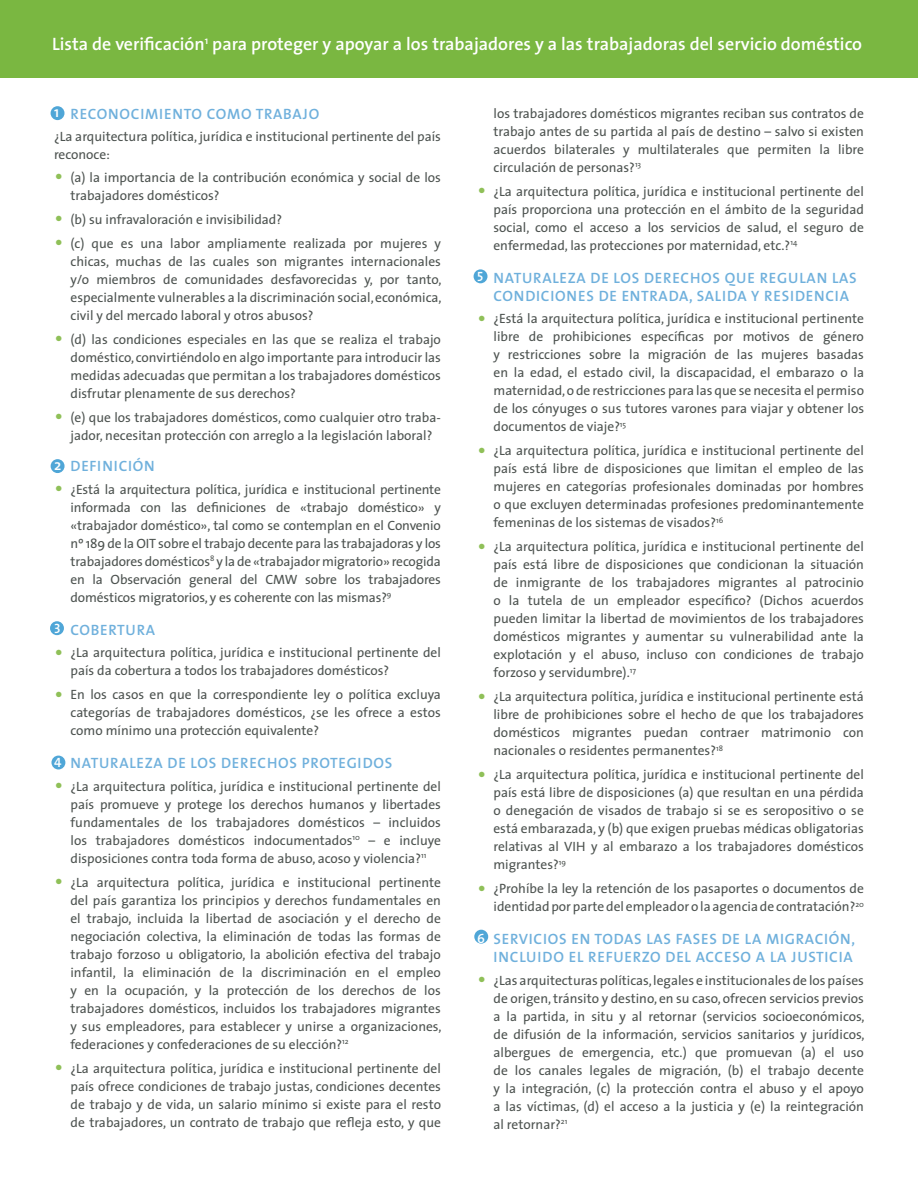
<style>
.page{position:relative;width:918px;height:1188px;background:#fff}
.page>*{position:absolute;margin:0;border:0;box-sizing:border-box;transform-origin:0 0}
.t1{font:600 18px "The Sans";color:#fff}
.t2{font:600 15px/18px "The Sans";letter-spacing:.055em;color:#6fb0dc;text-align:center}
.t3{font:13.5px/18px "The Sans";color:#4d5350;text-align:justify}
.s1{color:#fff}
.s2{font-size:22.5px;color:#8fc058}
.s3{font-family:"The Sans Semi Bold Caps";font-weight:400;font-size:13.5px;color:#fff}
</style>
<div class="page">
<div style="left:0;top:0;width:918px;height:77px;background:#7ab741"></div>
<div style="left:51px;top:106px;width:14px;height:14px;background:#4fa6d7;border-radius:50%"></div>
<div style="left:51px;top:459px;width:14px;height:14px;background:#4fa6d7;border-radius:50%"></div>
<div style="left:474px;top:269px;width:13px;height:14px;background:#4fa6d7;border-radius:50%"></div>
<div style="left:474px;top:930px;width:14px;height:14px;background:#4fa6d7;border-radius:50%"></div>
<div style="left:50px;top:621px;width:14px;height:14px;background:#4fa6d7;border-radius:50%"></div>
<div style="left:51px;top:756px;width:14px;height:14px;background:#4fa6d7;border-radius:50%"></div>
<h1 class="t1" style="left:52px;top:29px;width:811px">LISTA DE VERIFICACIÓN<sup>1</sup> PARA PROTEGER Y APOYAR A LOS TRABAJADORES Y A LAS TRABAJADORAS DEL SERVICIO DOMÉSTICO</h1>
<p class="t2" style="left:54px;top:104px;width:267px"><span class="s1">1</span> RECONOCIMIENTO COMO TRABAJO</p>
<p class="t3" style="left:54px;top:127px;width:389px">¿La arquitectura política, jurídica e institucional pertinente del país reconoce:</p>
<p class="t3" style="left:70px;top:168px;width:372px;text-indent:-16px"><span class="s2">•</span> (a) la importancia de la contribución económica y social de los trabajadores domésticos?</p>
<p class="t3" style="left:54px;top:210px;width:230px"><span class="s2">•</span> (b) su infravaloración e invisibilidad?</p>
<p class="t3" style="left:71px;top:234px;width:373px;text-indent:-17px"><span class="s2">•</span> (c) que es una labor ampliamente realizada por mujeres y chicas, muchas de las cuales son migrantes internacionales y/o miembros de comunidades desfavorecidas y, por tanto, especialmente vulnerables a la discriminación social,económica, civil y del mercado laboral y otros abusos?</p>
<p class="t3" style="left:70px;top:330px;width:372px;text-indent:-16px"><span class="s2">•</span> (d) las condiciones especiales en las que se realiza el trabajo doméstico, convirtiéndolo en algo importante para introducir las medidas adecuadas que permitan a los trabajadores domésticos disfrutar plenamente de sus derechos?</p>
<p class="t3" style="left:54px;top:408px;width:388px;text-align:center"><span class="s2">•</span> (e) que los trabajadores domésticos, como cualquier otro traba&shy;jador, necesitan protección con arreglo a la legislación laboral?</p>
<p class="t2" style="left:54px;top:457px;width:102px"><span class="s1">2</span> DEFINICIÓN</p>
<p class="t3" style="left:71px;top:480px;width:372px;text-indent:-17px"><span class="s2">•</span> ¿Está la arquitectura política, jurídica e institucional pertinente informada con las definiciones de «trabajo doméstico» y «trabajador doméstico», tal como se contemplan en el Convenio nº 189 de la OIT</p>
<p class="t3" style="left:70px;top:534px;width:372px;text-indent:88px">sobre el trabajo decente para las trabajadoras y los trabajadores domésticos<sup>8</sup> y la de «trabajadormigratorio» recogida en la Observación general del CMW sobre los trabajadores domésticos migratorios, y es coherente con las mismas?<sup>9</sup></p>
<p class="t2" style="left:54px;top:620px;width:101px"><span class="s3">3</span> COBERTURA</p>
<p class="t3" style="left:71px;top:643px;width:372px;text-indent:-17px"><span class="s2">•</span> ¿La arquitectura política, jurídica e institucional pertinente del país da cobertura a todos los trabajadores domésticos?</p>
<p class="t3" style="left:70px;top:685px;width:372px;text-indent:-16px"><span class="s2">•</span> En los casos en que la correspondiente ley o política excluya categorías de trabajadores domésticos, ¿se les ofrece a estos como mínimo una protección equivalente?</p>
<p class="t2" style="left:54px;top:754px;width:340px"><span class="s3">4</span> NATURALEZA DE LOS DERECHOS PROTEGIDOS</p>
<p class="t3" style="left:70px;top:777px;width:372px;text-indent:-16px"><span class="s2">•</span> ¿La arquitectura política, jurídica e institucional pertinente del país promueve y protege los derechos humanos y libertades fundamentales de los trabajadores domésticos – incluidos los trabajadores domésticos indocumentados<sup>10</sup> – e incluye disposiciones contra toda forma de abuso, acoso y violencia?<sup>11</sup></p>
<p class="t3" style="left:70px;top:873px;width:373px;text-indent:-16px"><span class="s2">•</span> ¿La arquitectura política, jurídica e institucional pertinente del país garantiza los principios y derechos fundamentales en el trabajo, incluida la libertad de asociación y el derecho de negociación colectiva, la eliminación de todas las formas de trabajo forzoso u obligatorio, la abolición efectiva del trabajo infantil, la eliminación de la discriminación en el empleo y en la ocupación, y la protección de los derechos de los trabajadores domésticos, incluidos los trabajadores migrantes y sus empleadores, para establecer y unirse a organizaciones, federaciones y confederaciones de su elección?<sup>12</sup></p>
<p class="t3" style="left:71px;top:1059px;width:372px;text-indent:-17px"><span class="s2">•</span> ¿La arquitectura política, jurídica e institucional pertinente del país ofrece condiciones de trabajo justas, condiciones decentes de trabajo y de vida, un salario mínimo si existe para el resto de trabajadores, un contrato de trabajo que refleja esto, y que</p>
<p class="t3" style="left:494px;top:104px;width:372px">los trabajadores domésticos migrantes reciban sus contratos de trabajo antes de su partida al país de destino – salvo si existen acuerdos bilaterales y multilaterales que permiten la libre circulación de personas?<sup>13</sup></p>
<p class="t3" style="left:493px;top:182px;width:372px;text-indent:-16px"><span class="s2">•</span> ¿La arquitectura política, jurídica e institucional pertinente del país proporciona una protección en el ámbito de la seguridad social, como el acceso a los servicios de salud, el seguro de enfermedad, las protecciones por maternidad, etc.?<sup>14</sup></p>
<p class="t2" style="left:477px;top:268px;width:381px"><span class="s3">5</span> NATURALEZA DE LOS DERECHOS QUE REGULAN LAS<br>CONDICIONES DE ENTRADA, SALIDA Y RESIDENCIA</p>
<p class="t3" style="left:493px;top:309px;width:372px;text-indent:-16px"><span class="s2">•</span> ¿Está la arquitectura política, jurídica e institucional pertinente libre de prohibiciones específicas por motivos de género y restricciones sobre la migración de las mujeres basadas en la edad, el estado civil, la discapacidad, el embarazo o la maternidad,o de restricciones para las que se necesita el permiso de los cónyuges o sus tutores varones para viajar y obtener los documentos de viaje?<sup>15</sup></p>
<p class="t3" style="left:494px;top:441px;width:372px;text-indent:-17px"><span class="s2">•</span> ¿La arquitectura política, jurídica e institucional pertinente del país está libre de disposiciones que limitan el empleo de las mujeres en categorías profesionales dominadas por hombres o que excluyen determinadas profesiones predominantemente femeninas de los sistemas de visados?<sup>16</sup></p>
<p class="t3" style="left:493px;top:537px;width:372px;text-indent:-16px"><span class="s2">•</span> ¿La arquitectura política, jurídica e institucional pertinente del país está libre de disposiciones que condicionan la situación de inmigrante de los trabajadores migrantes al patrocinio o la tutela de un empleador específico? (Dichos acuerdos pueden limitar la libertad de movimientos de los trabajadores domésticos migrantes y aumentar su vulnerabilidad ante la explotación y el abuso, incluso con condiciones de trabajo forzoso y servidumbre).<sup>17</sup></p>
<p class="t3" style="left:493px;top:687px;width:372px;text-indent:-16px"><span class="s2">•</span> ¿La arquitectura política, jurídica e institucional pertinente está libre de prohibiciones sobre el hecho de que los trabajadores domésticos migrantes puedan contraer matrimonio con nacionales o residentes permanentes?<sup>18</sup></p>
<p class="t3" style="left:493px;top:765px;width:372px;text-indent:-16px"><span class="s2">•</span> ¿La arquitectura política, jurídica e institucional pertinente del país está libre de disposiciones (a) que resultan en una pérdida o denegación de visados de trabajo si se es seropositivo o se está embarazada, y (b) que exigen pruebas médicas obligatorias relativas al VI H y al embarazo a los trabajadores domésticos migrantes?<sup>19</sup></p>
<p class="t3" style="left:477px;top:879px;width:389px;text-align:right"><span class="s2">•</span> ¿Prohíbe la ley la retención de los pasaportes o documentos de identidadporpartedel empleadorola agenciade contratación?<sup>20</sup></p>
<p class="t2" style="left:477px;top:930px;width:380px;text-align:right"><span class="s3">6</span> SERVICIOS EN TODAS LAS FASES DE LA MIGRACIÓN,<br>INCLUIDO EL REFUERZO DEL ACCESO A LA JUSTICIA</p>
<p class="t3" style="left:493px;top:971px;width:373px;text-indent:-16px"><span class="s2">•</span> ¿Las arquitecturas políticas,legales e institucionales de los países de origen,tránsito y destino, en su caso, ofrecen servicios previos a la partida, in situ y al retornar (servicios socioeconómicos, de difusión de la información, servicios sanitarios y jurídicos, albergues de emergencia, etc.) que promuevan (a) el uso de los canales legales de migración, (b) el trabajo decente y la integración, (c) la protección contra el abuso y el apoyo a las víctimas, (d) el acceso a la justicia y (e) la reintegración al retornar?<sup>21</sup></p>
</div>
